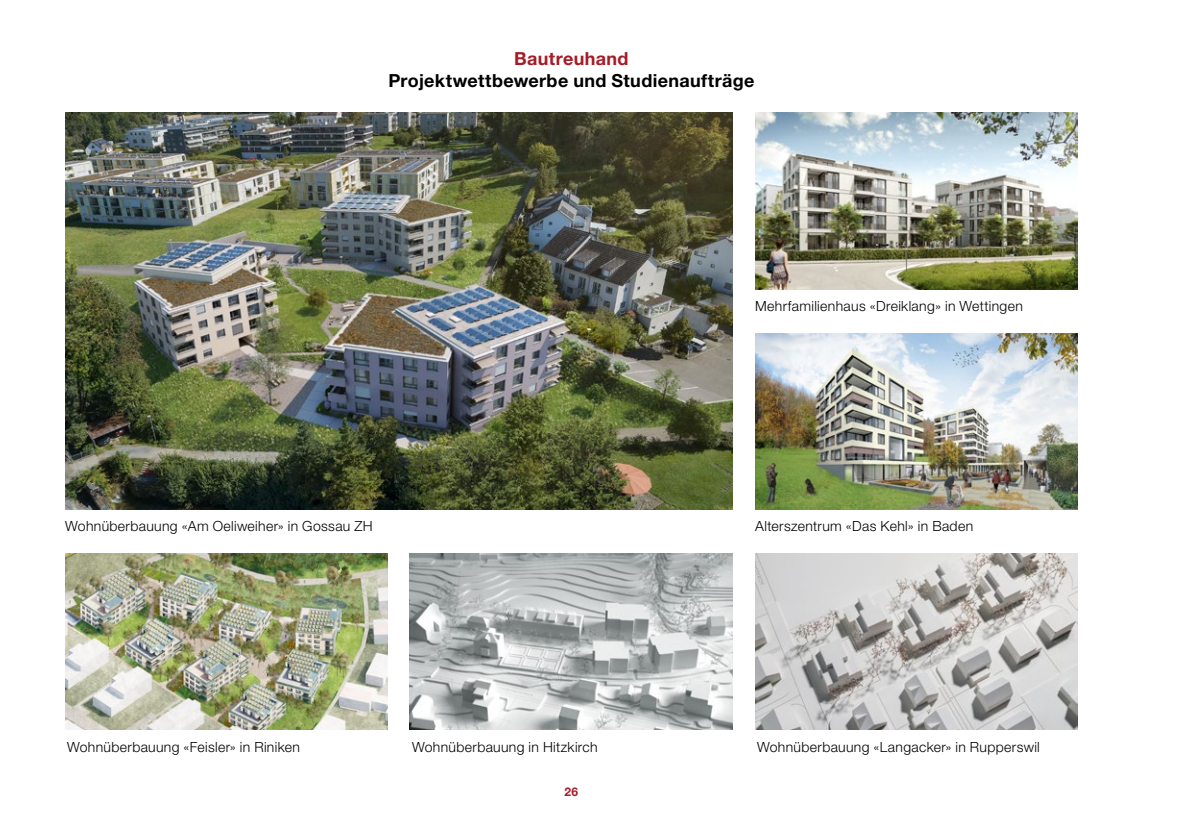
<style>
.page{position:relative;width:1191px;height:840px;background:#fff}
.page>*{position:absolute;margin:0;border:0;box-sizing:border-box;transform-origin:0 0}
.t1{font:700 18px "Helvetica Neue LT Pro";letter-spacing:.02em;color:#000}
.t2{font:700 18px "Helvetica Neue LT Pro";letter-spacing:.02em;color:#a51b27}
.t3{font:300 14px "Helvetica Neue LT Pro";letter-spacing:.025em;color:#000}
.t4{font:700 12px "Helvetica Neue LT Pro";color:#a51b27}
</style>
<div class="page">
<img style="left:755px;top:553px;width:322px;height:176px">
<img style="left:65px;top:113px;width:667px;height:396px">
<img style="left:755px;top:333px;width:322px;height:176px">
<img style="left:65px;top:553px;width:322px;height:176px">
<img style="left:755px;top:112px;width:322px;height:177px">
<img style="left:410px;top:553px;width:322px;height:176px">
<p class="t2" style="left:514px;top:47px;width:116px">Bautreuhand</p>
<p class="t1" style="left:388px;top:69px;width:367px">Projektwettbewerbe und Studienaufträge</p>
<p class="t3" style="left:755px;top:297px;width:269px">Mehrfamilienhaus «Dreiklang» in Wettingen</p>
<p class="t3" style="left:65px;top:517px;width:309px">Wohnüberbauung «Am Oeliweiher» in Gossau ZH</p>
<p class="t3" style="left:755px;top:517px;width:219px">Alterszentrum «Das Kehl» in Baden</p>
<p class="t3" style="left:67px;top:737px;width:234px">Wohnüberbauung «Feisler» in Riniken</p>
<p class="t3" style="left:412px;top:737px;width:187px">Wohnüberbauung in Hitzkirch</p>
<p class="t3" style="left:757px;top:737px;width:284px">Wohnüberbauung «Langacker» in Rupperswil</p>
<p class="t4" style="left:564px;top:783px;width:15px">26</p>
</div>
